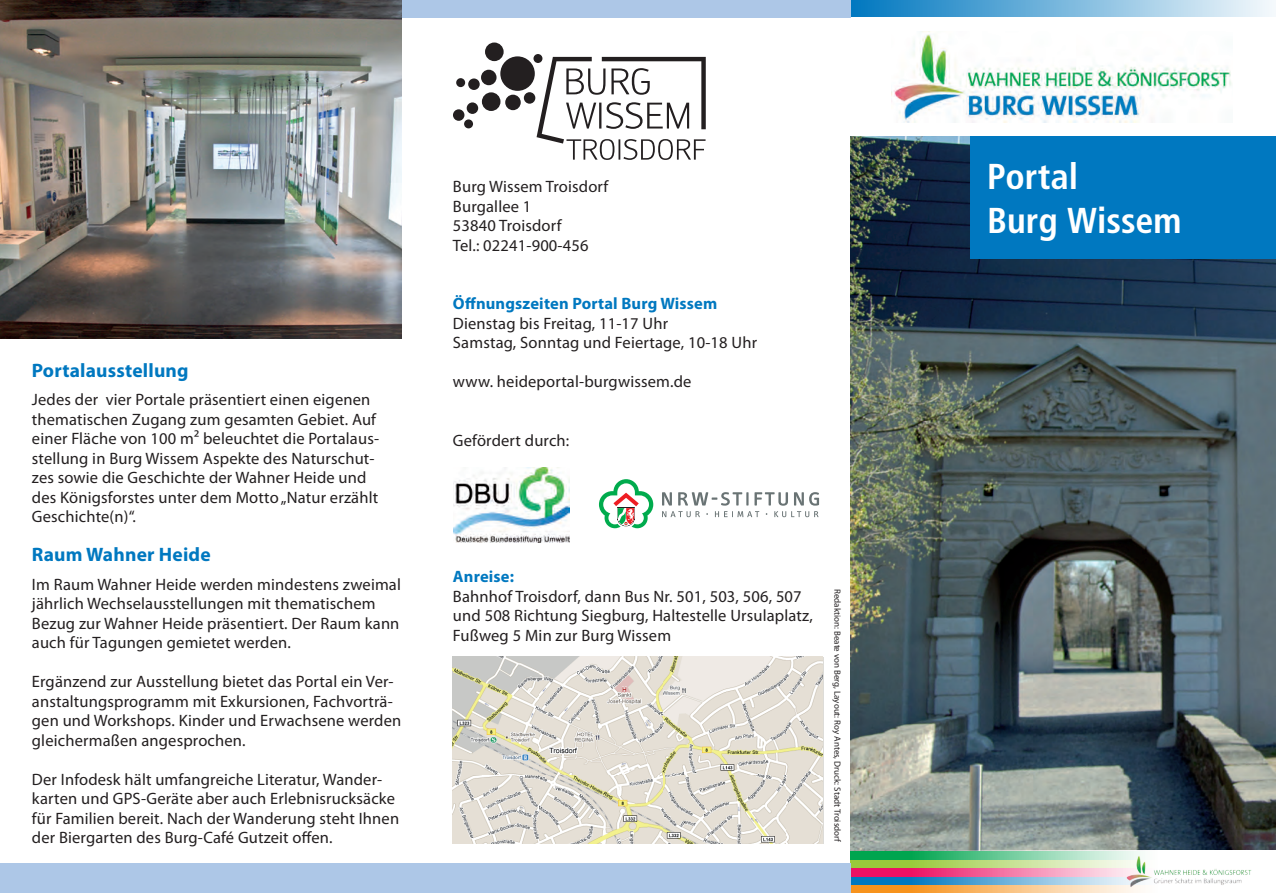
<style>
.page{position:relative;width:1276px;height:893px;background:#fff}
.page>*{position:absolute;margin:0;border:0;box-sizing:border-box;transform-origin:0 0}
.t1{font:700 condensed 36px/43.5px "Frutiger LT";letter-spacing:-.005em;color:#fff}
.t2{font:700 19.5px "Myriad Pro";letter-spacing:.01em;color:#0078c0}
.t3{font:16.5px/19.5px "Myriad Pro";letter-spacing:.01em;color:#231f20}
.t4{font:700 16.5px "Myriad Pro";letter-spacing:.01em;color:#0078c0}
.t5{font:9px "Myriad Pro";color:#231f20}
</style>
<div class="page">
<img style="left:850px;top:136px;width:426px;height:715px">
<div style="left:850px;top:0;width:426px;height:17px;background:linear-gradient(to right,#0077bf,#f5f9fc)"></div>
<img style="left:893px;top:34px;width:338px;height:88px">
<svg style="left:855px;top:851px;width:288px;height:42px;background:#afb099"></svg>
<img style="left:1125px;top:854px;width:127px;height:34px">
<div style="left:970px;top:136px;width:306px;height:123px;background:#0078c0"></div>
<div style="left:0;top:0;width:850px;height:17px;background:#adc7e7"></div>
<div style="left:0;top:863px;width:850px;height:30px;background:#adc7e7"></div>
<img style="left:453px;top:657px;width:370px;height:186px">
<img style="left:0;top:0;width:402px;height:338px">
<div style="left:500px;top:56px;width:35px;height:35px;background:#231f20;border-radius:50%"></div>
<div style="left:456px;top:78px;width:9px;height:9px;background:#231f20;border-radius:50%"></div>
<div style="left:468px;top:78px;width:12px;height:12px;background:#231f20;border-radius:50%"></div>
<div style="left:505px;top:95px;width:16px;height:15px;background:#231f20;border-radius:50%"></div>
<div style="left:485px;top:43px;width:18px;height:18px;background:#231f20;border-radius:50%"></div>
<div style="left:482px;top:92px;width:18px;height:19px;background:#231f20;border-radius:50%"></div>
<div style="left:481px;top:70px;width:15px;height:15px;background:#231f20;border-radius:50%"></div>
<div style="left:453px;top:109px;width:11px;height:12px;background:#231f20;border-radius:50%"></div>
<div style="left:524px;top:92px;width:11px;height:12px;background:#231f20;border-radius:50%"></div>
<div style="left:467px;top:102px;width:11px;height:12px;background:#231f20;border-radius:50%"></div>
<svg style="left:533px;top:54px;width:9px;height:9px"></svg>
<div style="left:464px;top:119px;width:9px;height:9px;background:#231f20;border-radius:50%"></div>
<svg style="left:536px;top:57px;width:170px;height:103px"></svg>
<img style="left:454px;top:468px;width:116px;height:74px">
<svg style="left:599px;top:479px;width:55px;height:50px"></svg>
<svg style="left:662px;top:492px;width:157px;height:25px"></svg>
<p class="t2" style="left:32px;top:358px;width:158px">Portalausstellung</p>
<p class="t3" style="left:32px;top:390px;width:349px">Jedes der vier Portale präsentiert einen eigenen thematischen Zugang zum gesamten Gebiet. Auf einer Fläche von 100 m² beleuchtet die Portalaus&shy;stellung in Burg Wissem Aspekte des Naturschut&shy;zes sowie die Geschichte der Wahner Heide und des Königsforstes unter dem Motto „Natur erzählt Geschichte(n)“.</p>
<p class="t2" style="left:32px;top:542px;width:180px">Raum Wahner Heide</p>
<p class="t3" style="left:32px;top:574px;width:370px">Im Raum Wahner Heide werden mindestens zweimal jährlich Wechselausstellungen mit thematischem Bezug zur Wahner Heide präsentiert. Der Raum kann auch für Tagungen gemietet werden.</p>
<p class="t3" style="left:32px;top:672px;width:371px">Ergänzend zur Ausstellung bietet das Portal ein Ver&shy;anstaltungsprogramm mit Exkursionen, Fachvorträ&shy;gen und Workshops. Kinder und Erwachsene werden gleichermaßen angesprochen.</p>
<p class="t3" style="left:32px;top:769px;width:369px">Der Infodesk hält umfangreiche Literatur, Wander&shy;karten und GPS-Geräte aber auch Erlebnisrucksäcke für Familien bereit. Nach der Wanderung steht Ihnen der Biergarten des Burg-Café Gutzeit offen.</p>
<p class="t3" style="left:453px;top:177px;width:157px">Burg Wissem Troisdorf<br>Burgallee 1<br>53840 Troisdorf<br>Tel.: 02241-900-456</p>
<p class="t4" style="left:453px;top:293px;width:266px">Öffnungszeiten Portal Burg Wissem</p>
<p class="t3" style="left:453px;top:313px;width:306px">Dienstag bis Freitag, 11-17 Uhr<br>Samstag, Sonntag und Feiertage, 10-18 Uhr</p>
<p class="t3" style="left:453px;top:372px;width:240px">www. heideportal-burgwissem.de</p>
<p class="t3" style="left:453px;top:430px;width:118px">Gefördert durch:</p>
<p class="t4" style="left:453px;top:566px;width:63px">Anreise:</p>
<p class="t3" style="left:453px;top:586px;width:361px">Bahnhof Troisdorf, dann Bus Nr. 501, 503, 506, 507 und 508 Richtung Siegburg, Haltestelle Ursulaplatz,<br>Fußweg 5 Min zur Burg Wissem</p>
<p class="t5" style="left:843px;top:589px;width:255px;rotate:90deg">Redaktion: Beate von Berg, Layout: Roy Antes, Druck: Stadt Troisdorf</p>
<h1 class="t1" style="left:987px;top:155px;width:196px">Portal<br>Burg Wissem</h1>
</div>
